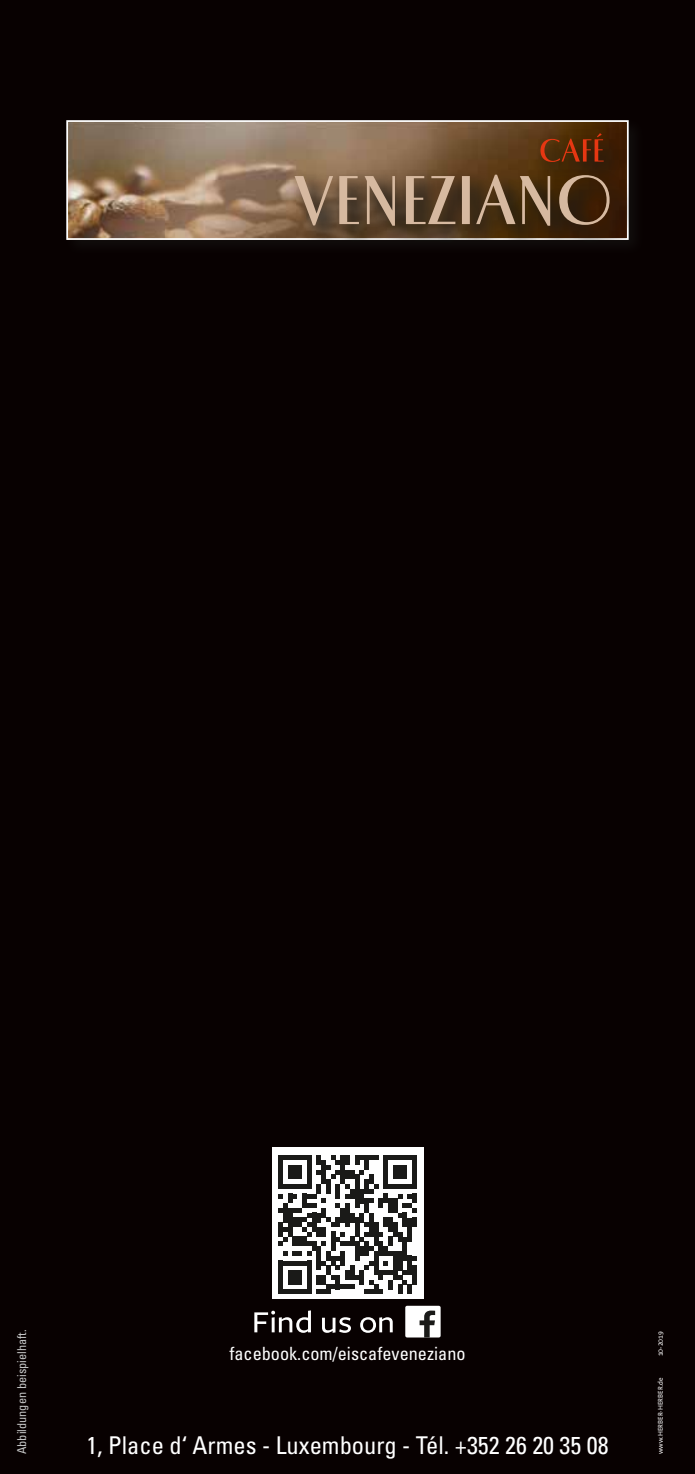
<style>
.page{position:relative;width:695px;height:1474px;background:#fff}
.page>*{position:absolute;margin:0;border:0;box-sizing:border-box;transform-origin:0 0}
.t1{font:condensed 24.5px "Univers LT Std";color:#fff}
.t2{font:condensed 18.2px "Univers LT Std";color:#fff}
.t3{font:condensed 12.25px "Univers LT Std";color:#c5c6c6}
.t4{font:7px "The Sans Office";color:#fff}
</style>
<div class="page">
<div style="left:0;top:0;width:694px;height:1473px;background:#080101"></div>
<img style="left:69px;top:123px;width:556px;height:114px">
<div style="left:66px;top:120px;width:562px;height:120px;border:2px solid #fff"></div>
<div style="left:289px;top:129px;width:346px;height:122px;background:#1a1a18;opacity:.75"></div>
<div style="left:534px;top:129px;width:93px;height:59px;background:#1a1a18;opacity:.75"></div>
<svg style="left:540px;top:133px;width:63px;height:29px;background:#6b2c09"></svg>
<div style="left:289px;top:169px;width:346px;height:82px;background:#1a1a18;opacity:.75"></div>
<svg style="left:294px;top:175px;width:315px;height:51px;background:#745c43"></svg>
<div style="left:271px;top:1146px;width:152px;height:152px;background:#fff"></div>
<div style="left:405px;top:1305px;width:35px;height:32px;background:#fff;border-radius:2px"></div>
<svg style="left:254px;top:1310px;width:57px;height:22px"></svg>
<svg style="left:322px;top:1317px;width:29px;height:15px"></svg>
<svg style="left:360px;top:1317px;width:32px;height:15px"></svg>
<svg style="left:419px;top:1310px;width:16px;height:27px"></svg>
<svg style="left:278px;top:1155px;width:139px;height:138px"></svg>
<div style="left:412px;top:1265px;width:5px;height:19px;background:#1a1a18"></div>
<p class="t3" style="left:14px;top:1453px;width:126px;rotate:-90deg">Abbildungen beispielhaft.</p>
<p class="t2" style="left:229px;top:1342px;width:238px">facebook.com/eiscafeveneziano</p>
<p class="t1" style="left:86px;top:1429px;width:523px">1, Place d‘ Armes - Luxembourg - Tél. +352 26 20 35 08</p>
<p class="t4" style="left:656px;top:1356px;width:27px;rotate:-90deg">10-2019</p>
<p class="t4" style="left:656px;top:1453px;width:78px;rotate:-90deg">www.HERBER-HERBER.de</p>
</div>
